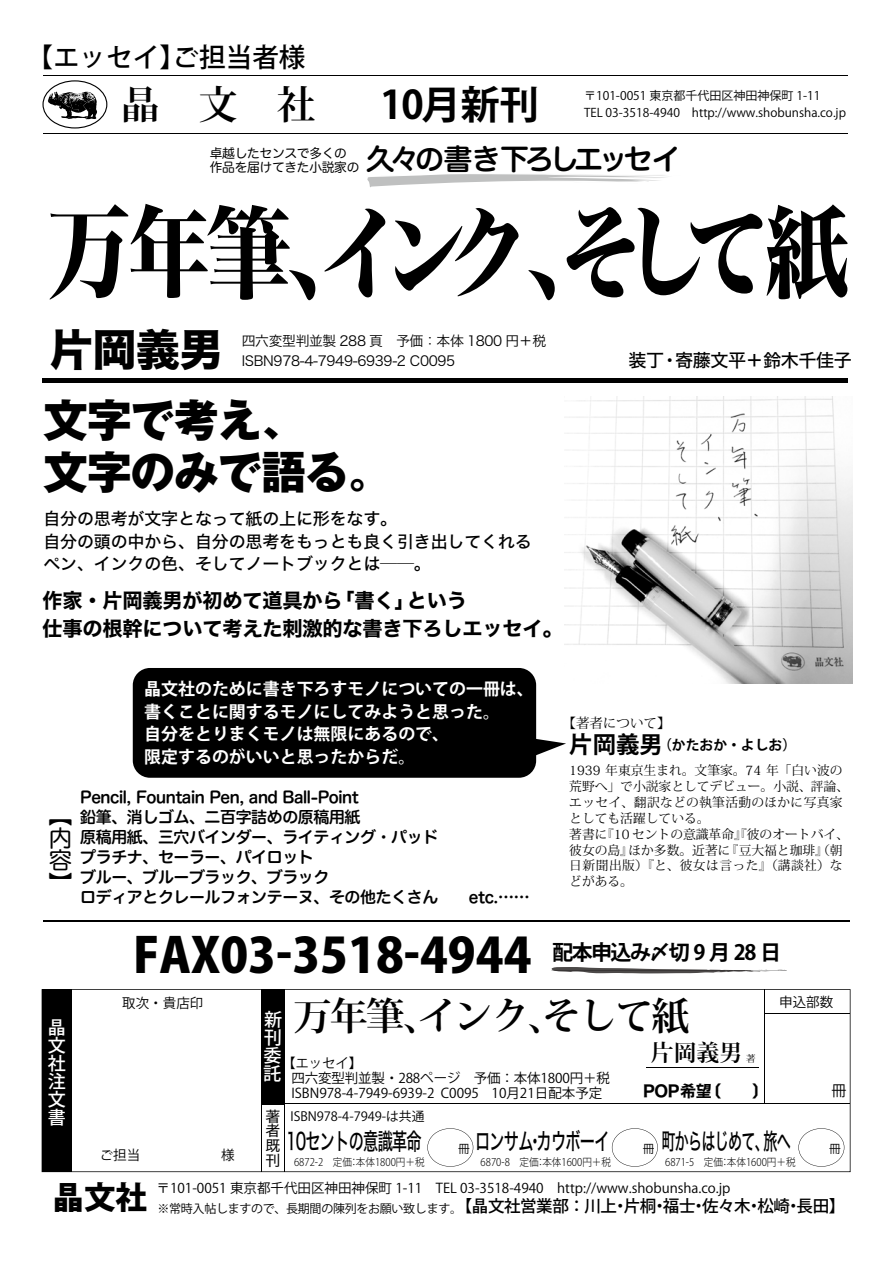
<style>
.page{position:relative;width:893px;height:1263px;background:#fff}
.page>*{position:absolute;margin:0;border:0;box-sizing:border-box;transform-origin:0 0}
.t1{font:100.8px "Hira Min Std W8 90 pv RKSJ H";letter-spacing:-.25em;color:#000;scale:.83 1}
.t2{font:48px "Koz Go Pro Heavy 90 pv RKSJ H";color:#000}
.t3{font:44.7px/51px "Gothic MB101 Pro Heavy 90 pv RKSJ H";letter-spacing:-.025em;color:#000}
.t4{font:43.65px "Hira Kaku Std W8 90 pv RKSJ H";color:#000}
.t5{font:39px "Koz Go Pro Bold 90 pv RKSJ H";letter-spacing:-.015em;color:#000}
.t6{font:38.25px "Koz Min Pro Bold 90 pv RKSJ H";letter-spacing:-.05em;color:#000}
.t7{font:31.5px "Koz Go Pro Heavy 90 pv RKSJ H";color:#000}
.t8{font:29.1px "Hira Maru Std N W6 90 pv RKSJ H";letter-spacing:-.15em;color:#000}
.t9{font:26.55px "Koz Go Pro Medium 90 pv RKSJ H";color:#000}
.t10{font:23.4px "Hira Kaku Std W5 90 pv RKSJ H";letter-spacing:-.05em;color:#000;scale:.65 1}
.t11{font:23.4px "Hira Kaku Std W5 90 pv RKSJ H";letter-spacing:-.05em;color:#000;scale:.6 1}
.t12{font:23.4px/22.8px "Hira Maru Std N W4 90 pv RKSJ V";color:#000;text-align:justify}
.t13{font:22.8px "Koz Min Pro Bold 90 pv RKSJ H";color:#000}
.t14{font:21px "Koz Go Pro Bold 90 pv RKSJ H";letter-spacing:-.075em;color:#000}
.t15{font:20.25px/27.6px "Hira Kaku Std W7 90 pv RKSJ H";letter-spacing:-.01em;color:#000}
.t16{font:18px "Hira Kaku Std W5 90 pv RKSJ H";letter-spacing:-.025em;color:#000}
.t17{font:18px/18px "Koz Go Pro Medium 90 pv RKSJ H";color:#fff;text-align:justify}
.t18{font:16.95px/22.6px "Koz Go Pro Bold 90 pv RKSJ H";color:#fff}
.t19{font:16.95px/22.4px "Hira Kaku Std W5 90 pv RKSJ H";letter-spacing:-.01em;color:#000}
.t20{font:16.5px "Koz Go Pro Medium 90 pv RKSJ H";letter-spacing:-.025em;color:#000}
.t21{font:15.9px/20.2px "Hira Maru Std N W6 90 pv RKSJ H";letter-spacing:-.025em;color:#000}
.t22{font:15.9px "Hira Kaku Std W7 90 pv RKSJ H";letter-spacing:-.025em;color:#000}
.t23{font:15px "Koz Go Pro Regular 90 pv RKSJ H";color:#000}
.t24{font:14.85px/14.5px "Hira Kaku Std W4 90 pv RKSJ V";color:#000;text-align:justify}
.t25{font:13.8px/19.2px "Hira Kaku Std W3 90 pv RKSJ H";letter-spacing:-.025em;color:#000}
.t26{font:13.8px "Koz Go Pro Bold 90 pv RKSJ H";color:#000}
.t27{font:13.5px/14.9px "Koz Go Pro Regular 90 pv RKSJ H";color:#000}
.t28{font:13.5px "Koz Min Pro Regular 90 pv RKSJ H";color:#000}
.t29{font:12.75px/15.9px "Koz Min Pro Regular 90 pv RKSJ H";color:#000}
.t30{font:12.75px/13.8px "Hira Maru Std N W4 90 pv RKSJ V";letter-spacing:-.025em;color:#000}
.t31{font:12.75px "Koz Go Pro Regular 90 pv RKSJ H";color:#000}
.t32{font:12px/16.5px "Koz Go Pro Regular 90 pv RKSJ H";color:#000}
.t33{font:11.7px "Koz Go Pro Regular 90 pv RKSJ H";color:#000}
.t34{font:10.65px "Koz Go Pro Light 90 pv RKSJ H";color:#000;scale:.9 1}
.t35{font:9.45px "Koz Min Pro Regular 90 pv RKSJ H";color:#000}
.s1{font-family:"Koz Min Pro Bold 90 pv RKSJ H"}
.s2{font-size:23.4px}
.s3{font-family:"Koz Go Pro Regular 90 pv RKSJ H";font-size:12px}
</style>
<div class="page">
<div style="left:133px;top:668px;width:403px;height:110px;background:#000;border-radius:17px"></div>
<hr style="left:42px;top:379px;width:806px;height:4px;background:#000">
<hr style="left:43px;top:133px;width:804px;height:1px;background:#000">
<hr style="left:43px;top:75px;width:804px;height:1px;background:#000">
<svg style="left:42px;top:80px;width:65px;height:49px"></svg>
<svg style="left:551px;top:967px;width:219px;height:6px"></svg>
<hr style="left:43px;top:920px;width:806px;height:2px;background:#000">
<svg style="left:367px;top:174px;width:299px;height:13px"></svg>
<img style="left:564px;top:396px;width:288px;height:288px">
<svg style="left:536px;top:738px;width:30px;height:19px"></svg>
<svg style="left:42px;top:989px;width:808px;height:183px"></svg>
<div style="left:262px;top:989px;width:23px;height:115px;background:#000"></div>
<hr style="left:284px;top:1104px;width:1px;height:68px;background:#000">
<svg style="left:427px;top:1128px;width:46px;height:39px"></svg>
<svg style="left:612px;top:1128px;width:46px;height:39px"></svg>
<svg style="left:798px;top:1128px;width:46px;height:39px"></svg>
<h3 class="t9" style="left:26px;top:47px;width:281px">【エッセイ】ご担当者様</h3>
<h3 class="t5" style="left:121px;top:89px;width:419px"><span class="s1">晶　文　社</span> 　10月新刊</h3>
<p class="t32" style="left:584px;top:89px;width:263px">〒101-0051 東京都千代田区神田神保町 1-11<br>TEL 03-3518-4940　http://www.shobunsha.co.jp</p>
<p class="t30" style="left:210px;top:148px;width:151px">卓越したセンスで多くの作品を届けてきた小説家の</p>
<h3 class="t8" style="left:366px;top:148px;width:316px">久々の書き下ろしエッセイ</h3>
<h1 class="t1" style="left:47px;top:215px;width:968px">万年筆、インク、そして紙</h1>
<h3 class="t4" style="left:50px;top:334px;width:175px">片岡義男</h3>
<p class="t25" style="left:242px;top:334px;width:306px">四六変型判並製 288 頁　予価：本体 1800 円＋税<br>ISBN978-4-7949-6939-2 C0095</p>
<h3 class="t3" style="left:44px;top:401px;width:351px">文字で考え、<br>文字のみで語る。</h3>
<h3 class="t19" style="left:43px;top:510px;width:490px">自分の思考が文字となって紙の上に形をなす。<br>自分の頭の中から、自分の思考をもっとも良く引き出してくれるペン、インクの色、そしてノートブックとは──。</h3>
<h3 class="t15" style="left:43px;top:590px;width:522px">作家・片岡義男が初めて道具から「書く」という<br>仕事の根幹について考えた刺激的な書き下ろしエッセイ。</h3>
<h3 class="t18" style="left:144px;top:680px;width:391px">晶文社のために書き下ろすモノについての一冊は、書くことに関するモノにしてみようと思った。<br>自分をとりまくモノは無限にあるので、<br>限定するのがいいと思ったからだ。</h3>
<h3 class="t12" style="left:49px;top:807px;width:24px">【内容】</h3>
<p class="t21" style="left:80px;top:789px;width:451px">Pencil, Fountain Pen, and Ball-Point<br>鉛筆、消しゴム、二百字詰めの原稿用紙<br>原稿用紙、三穴バインダー、ライティング・パッド<br>プラチナ、セーラー、パイロット<br>ブルー、ブルーブラック、ブラック<br>ロディアとクレールフォンテーヌ、その他たくさん　　etc.……</p>
<h3 class="t16" style="left:628px;top:353px;width:225px">装丁・寄藤文平＋鈴木千佳子</h3>
<p class="t28" style="left:562px;top:718px;width:109px">【著者について】</p>
<p class="t26" style="left:569px;top:739px;width:228px"><span class="s2">片岡義男</span>（かたおか・よしお）</p>
<p class="t29" style="left:569px;top:764px;width:281px">1939 年東京生まれ。文筆家。74 年「白い波の荒野へ」で小説家としてデビュー。小説、評論、エッセイ、翻訳などの執筆活動のほかに写真家としても活躍している。<br>著書に『10 セントの意識革命』『彼のオートバイ、彼女の島』ほか多数。近著に『豆大福と珈琲』（朝日新聞出版）『と、彼女は言った』（講談社）などがある。</p>
<h3 class="t17" style="left:48px;top:1020px;width:19px">晶文社注文書</h3>
<h2 class="t2" style="left:133px;top:937px;width:400px">FAX03-3518-4944</h2>
<h3 class="t14" style="left:552px;top:944px;width:230px">配本申込み〆切 9 月 28 日</h3>
<p class="t27" style="left:122px;top:997px;width:82px">取次・貴店印</p>
<p class="t27" style="left:779px;top:996px;width:55px">申込部数</p>
<h3 class="t6" style="left:293px;top:1001px;width:398px">万年筆、インク、そして紙</h3>
<h3 class="t13" style="left:651px;top:1044px;width:93px">片岡義男</h3>
<h3 class="t17" style="left:264px;top:1012px;width:11px;rotate:1deg">新刊委託</h3>
<p class="t24" style="left:265px;top:1111px;width:16px">著者既刊</p>
<p class="t35" style="left:746px;top:1055px;width:11px">著</p>
<p class="t27" style="left:291px;top:1058px;width:320px;text-indent:-9px">【エッセイ】<br>四六変型判並製・288ページ　予価：本体1800円＋税<br>ISBN978-4-7949-6939-2 C0095 10月21日配本予定</p>
<p class="t22" style="left:643px;top:1085px;width:126px">POP希望〔　　〕</p>
<p class="t23" style="left:831px;top:1085px;width:16px">冊</p>
<p class="t31" style="left:290px;top:1111px;width:135px">ISBN978-4-7949-は共通</p>
<p class="t34" style="left:294px;top:1157px;width:147px">6872-2　定価：本体1800円＋税</p>
<p class="t34" style="left:481px;top:1157px;width:147px">6870-8　定価：本体1600円＋税</p>
<p class="t34" style="left:665px;top:1157px;width:147px">6871-5　定価：本体1600円＋税</p>
<h3 class="t10" style="left:286px;top:1132px;width:210px">10セントの意識革命</h3>
<h3 class="t10" style="left:458px;top:1132px;width:234px"><sub>冊</sub>ロンサム・カウボーイ</h3>
<h3 class="t11" style="left:643px;top:1132px;width:248px"><sub>冊</sub> 町からはじめて、旅へ</h3>
<p class="t33" style="left:829px;top:1144px;width:13px">冊</p>
<h3 class="t7" style="left:53px;top:1186px;width:96px">晶文社</h3>
<p class="t27" style="left:156px;top:1182px;width:575px">〒101-0051 東京都千代田区神田神保町 1-11　TEL 03-3518-4940　http://www.shobunsha.co.jp</p>
<p class="t20" style="left:158px;top:1200px;width:689px"><span class="s3">※常時入帖しますので、長期間の陳列をお願い致します。</span>【晶文社営業部：川上・片桐・福士・佐々木・松崎・長田】</p>
</div>
